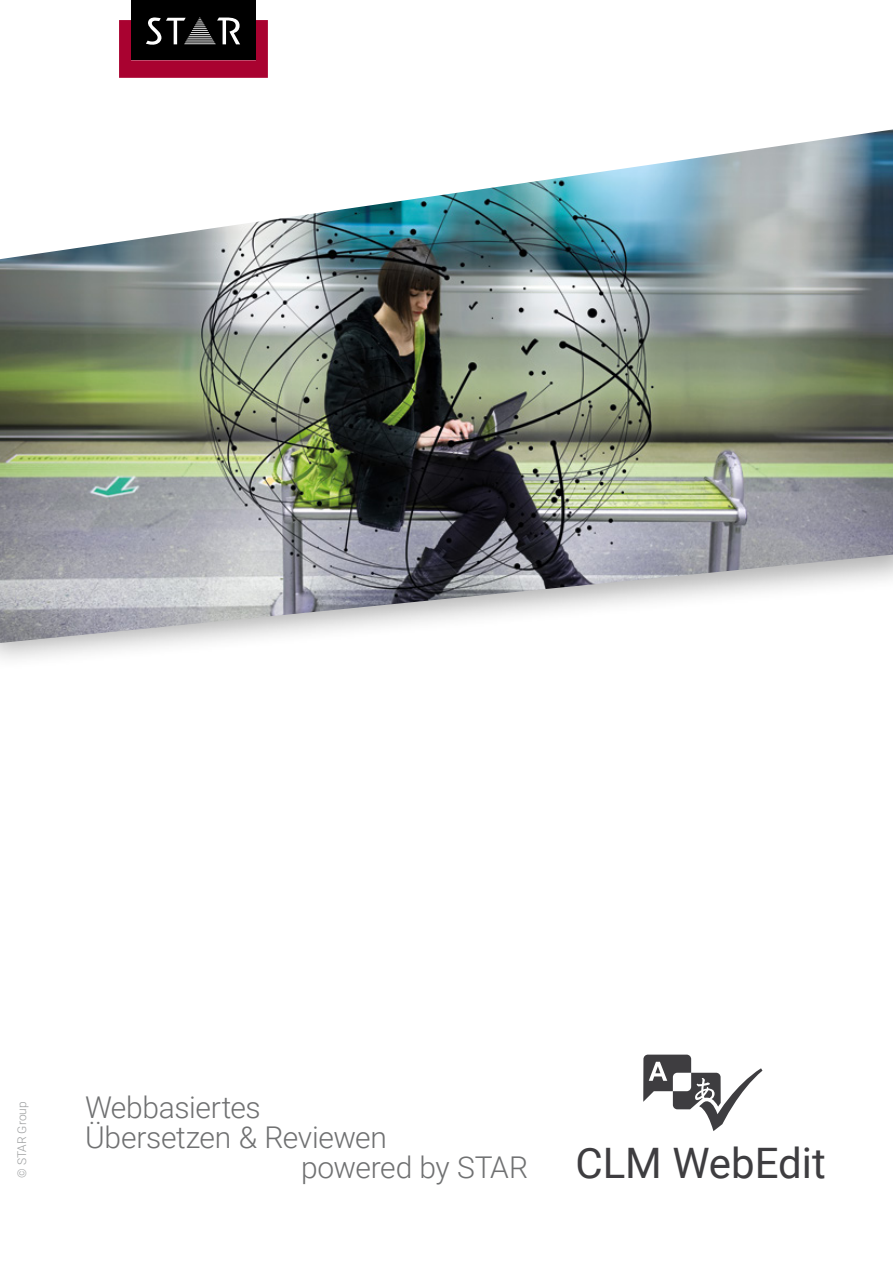
<style>
.page{position:relative;width:893px;height:1263px;background:#fff}
.page>*{position:absolute;margin:0;border:0;box-sizing:border-box;transform-origin:0 0}
.t1{font:42px "Roboto";color:#3e3d40}
.t2{font:300 30px "Roboto";letter-spacing:-.01em;color:#707172}
.t3{font:300 12px "Roboto";color:#9c9e9f}
</style>
<div class="page">
<img style="left:0;top:129px;width:893px;height:515px">
<div style="left:131px;top:0;width:125px;height:60px;background:#000"></div>
<svg style="left:119px;top:17px;width:149px;height:61px"></svg>
<svg style="left:643px;top:1054px;width:119px;height:77px"></svg>
<p class="t3" style="left:13px;top:1178px;width:78px;rotate:-90deg">© STAR Group</p>
<p class="t2" style="left:85px;top:1086px;width:177px">Webbasiertes</p>
<p class="t2" style="left:85px;top:1116px;width:304px">Übersetzen &amp; Reviewen</p>
<p class="t2" style="left:301px;top:1146px;width:229px">powered by STAR</p>
<h1 class="t1" style="left:575px;top:1133px;width:252px">CLM WebEdit</h1>
</div>
